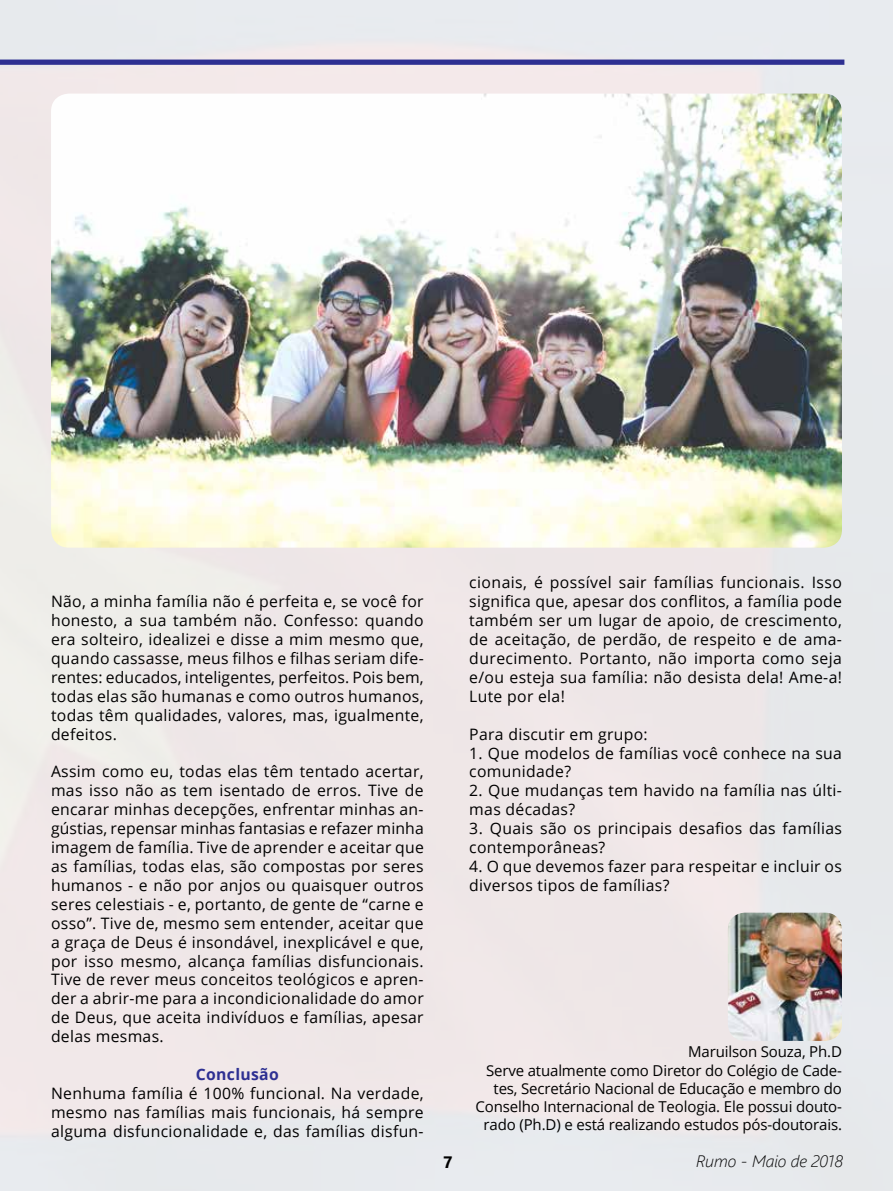
<style>
.page{position:relative;width:893px;height:1191px;background:#fff}
.page>*{position:absolute;margin:0;border:0;box-sizing:border-box;transform-origin:0 0}
.t1{font:italic 300 16.5px "Segoe UI";color:#000}
.t2{font:700 16.5px "Segoe UI";color:#000}
.t3{font:15.75px/18.9px "Open Sans";letter-spacing:.02em;color:#000;text-align:justify}
.t4{font:700 15.75px "Open Sans";letter-spacing:.02em;color:#2e3092}
.t5{font:15px/18px "Open Sans";letter-spacing:-.01em;color:#000;text-align:right}
</style>
<div class="page">
<svg style="left:0;top:60px;width:844px;height:5px;background:#343695"></svg>
<img style="left:728px;top:912px;width:114px;height:129px">
<img style="left:51px;top:94px;width:791px;height:453px">
<p class="t3" style="left:51px;top:592px;width:374px">Não, a minha família não é perfeita e, se você for honesto, a sua também não. Confesso: quando era solteiro, idealizei e disse a mim mesmo que, quando cassasse, meus filhos e filhas seriam dife&shy;rentes: educados, inteligentes, perfeitos. Pois bem, todas elas são humanas e como outros humanos, todas têm qualidades, valores, mas, igualmente, defeitos.</p>
<p class="t3" style="left:51px;top:762px;width:374px">Assim como eu, todas elas têm tentado acertar, mas isso não as tem isentado de erros. Tive de encarar minhas decepções, enfrentar minhas an&shy;gústias, repensar minhas fantasias e refazer minha imagem de família. Tive de aprender e aceitar que as famílias, todas elas, são compostas por seres humanos - e não por anjos ou quaisquer outros seres celestiais - e, portanto, de gente de “carne e osso”. Tive de, mesmo sem entender, aceitar que a graça de Deus é insondável, inexplicável e que, por isso mesmo, alcança famílias disfuncionais.<br>Tive de rever meus conceitos teológicos e apren&shy;der a abrir-me para a incondicionalidade do amor de Deus, que aceita indivíduos e famílias, apesar delas mesmas.</p>
<p class="t4" style="left:196px;top:1063px;width:84px">Conclusão</p>
<p class="t3" style="left:51px;top:1083px;width:374px">Nenhuma família é 100% funcional. Na verdade, mesmo nas famílias mais funcionais, há sempre alguma disfuncionalidade e, das famílias disfun-</p>
<p class="t3" style="left:469px;top:573px;width:374px">cionais, é possível sair famílias funcionais. Isso significa que, apesar dos conflitos, a família pode também ser um lugar de apoio, de crescimento, de aceitação, de perdão, de respeito e de ama&shy;durecimento. Portanto, não importa como seja e/ou esteja sua família: não desista dela! Ame-a!<br>Lute por ela!</p>
<p class="t3" style="left:469px;top:724px;width:180px">Para discutir em grupo:</p>
<p class="t3" style="left:469px;top:743px;width:374px">1. Que modelos de famílias você conhece na sua comunidade?</p>
<p class="t3" style="left:469px;top:781px;width:374px">2. Que mudanças tem havido na família nas últi&shy;mas décadas?</p>
<p class="t3" style="left:469px;top:818px;width:374px">3. Quais são os principais desafios das famílias contemporâneas?</p>
<p class="t3" style="left:469px;top:856px;width:374px">4. O que devemos fazer para respeitar e incluir os diversos tipos de famílias?</p>
<p class="t5" style="left:476px;top:1042px;width:368px">Maruilson Souza, Ph.D<br>Serve atualmente como Diretor do Colégio de Cade&shy;tes, Secretário Nacional de Educação e membro do Conselho Internacional de Teologia. Ele possui douto&shy;rado (Ph.D) e está realizando estudos pós-doutorais.</p>
<p class="t2" style="left:443px;top:1148px;width:11px">7</p>
<p class="t1" style="left:696px;top:1150px;width:148px">Rumo - Maio de 2018</p>
</div>
